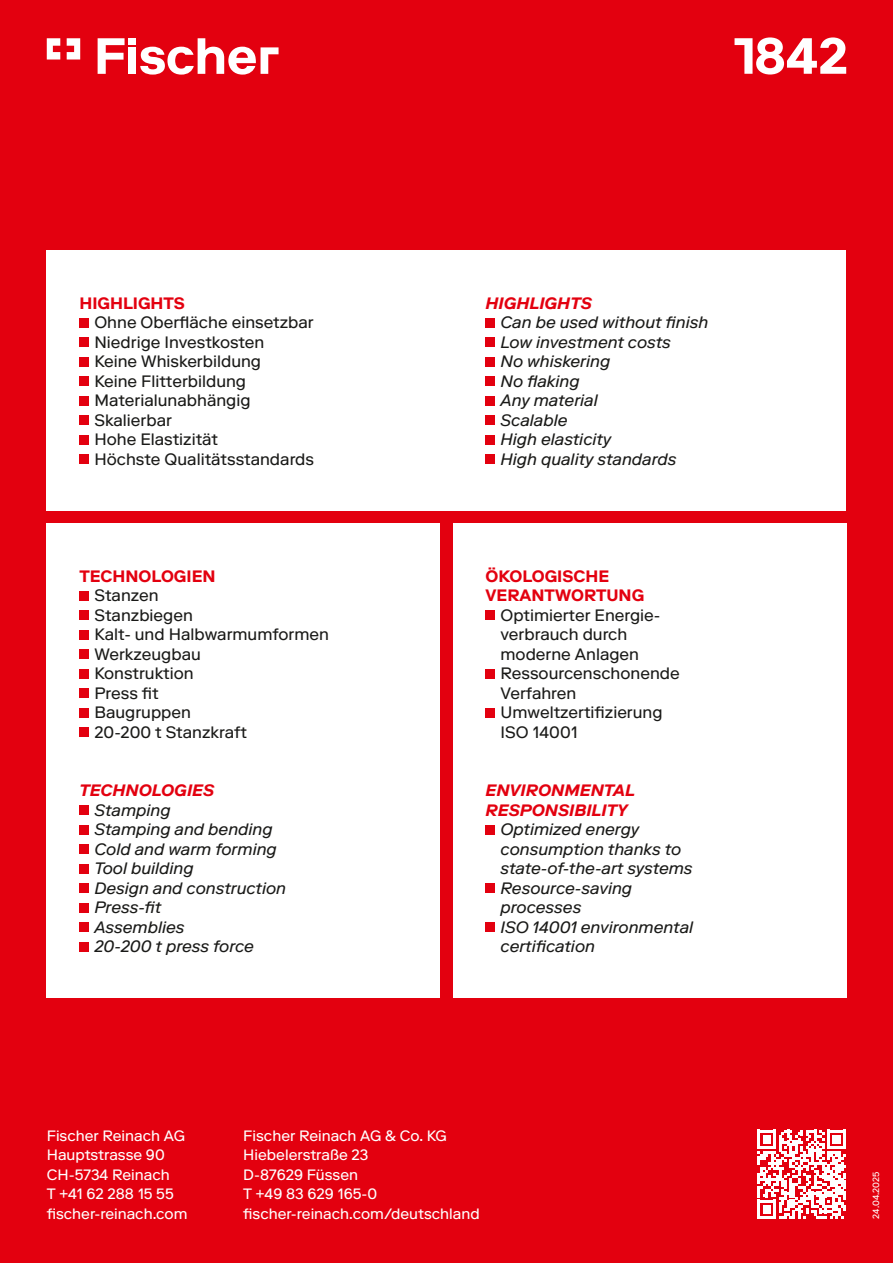
<style>
.page{position:relative;width:893px;height:1263px;background:#e3000f}
.page>*{position:absolute;margin:0;border:0;box-sizing:border-box;transform-origin:0 0}
.t1{font:16.5px/19.5px "Riforma LL";color:#1a1a18}
.t2{font:italic 16.5px/19.5px "Riforma LL";color:#1a1a18}
.t3{font:italic 700 16.5px/19.5px "Riforma LL";color:#e3000f}
.t4{font:700 16.5px/19.5px "Riforma LL";color:#e3000f}
.t5{font:15px/19.5px "Riforma LL";color:#fff}
.t6{font:9px "Riforma LL";color:#fff}
</style>
<div class="page">
<div style="left:47px;top:250px;width:799px;height:261px;background:#fff"></div>
<div style="left:79px;top:318px;width:9px;height:9px;background:#e3000f"></div>
<div style="left:79px;top:338px;width:9px;height:9px;background:#e3000f"></div>
<div style="left:79px;top:357px;width:9px;height:9px;background:#e3000f"></div>
<div style="left:79px;top:377px;width:9px;height:9px;background:#e3000f"></div>
<div style="left:79px;top:396px;width:9px;height:9px;background:#e3000f"></div>
<div style="left:79px;top:416px;width:9px;height:9px;background:#e3000f"></div>
<div style="left:79px;top:435px;width:9px;height:9px;background:#e3000f"></div>
<div style="left:79px;top:455px;width:9px;height:9px;background:#e3000f"></div>
<div style="left:485px;top:318px;width:10px;height:9px;background:#e3000f"></div>
<div style="left:485px;top:338px;width:10px;height:9px;background:#e3000f"></div>
<div style="left:485px;top:357px;width:10px;height:9px;background:#e3000f"></div>
<div style="left:485px;top:377px;width:10px;height:9px;background:#e3000f"></div>
<div style="left:485px;top:396px;width:10px;height:9px;background:#e3000f"></div>
<div style="left:485px;top:416px;width:10px;height:9px;background:#e3000f"></div>
<div style="left:485px;top:435px;width:10px;height:9px;background:#e3000f"></div>
<div style="left:485px;top:455px;width:10px;height:9px;background:#e3000f"></div>
<div style="left:453px;top:523px;width:393px;height:475px;background:#fff"></div>
<div style="left:47px;top:523px;width:393px;height:475px;background:#fff"></div>
<div style="left:485px;top:611px;width:10px;height:9px;background:#e3000f"></div>
<div style="left:485px;top:669px;width:10px;height:9px;background:#e3000f"></div>
<div style="left:485px;top:708px;width:10px;height:9px;background:#e3000f"></div>
<div style="left:485px;top:825px;width:10px;height:9px;background:#e3000f"></div>
<div style="left:485px;top:884px;width:10px;height:9px;background:#e3000f"></div>
<div style="left:485px;top:923px;width:10px;height:9px;background:#e3000f"></div>
<div style="left:79px;top:591px;width:9px;height:9px;background:#e3000f"></div>
<div style="left:79px;top:611px;width:9px;height:9px;background:#e3000f"></div>
<div style="left:79px;top:630px;width:9px;height:9px;background:#e3000f"></div>
<div style="left:79px;top:650px;width:9px;height:9px;background:#e3000f"></div>
<div style="left:79px;top:669px;width:9px;height:9px;background:#e3000f"></div>
<div style="left:79px;top:689px;width:9px;height:9px;background:#e3000f"></div>
<div style="left:79px;top:708px;width:9px;height:9px;background:#e3000f"></div>
<div style="left:79px;top:728px;width:9px;height:9px;background:#e3000f"></div>
<div style="left:79px;top:806px;width:9px;height:9px;background:#e3000f"></div>
<div style="left:79px;top:825px;width:9px;height:9px;background:#e3000f"></div>
<div style="left:79px;top:845px;width:9px;height:9px;background:#e3000f"></div>
<div style="left:79px;top:864px;width:9px;height:9px;background:#e3000f"></div>
<div style="left:79px;top:884px;width:9px;height:9px;background:#e3000f"></div>
<div style="left:79px;top:903px;width:9px;height:9px;background:#e3000f"></div>
<div style="left:79px;top:923px;width:9px;height:9px;background:#e3000f"></div>
<div style="left:79px;top:942px;width:9px;height:9px;background:#e3000f"></div>
<svg style="left:47px;top:38px;width:13px;height:22px"></svg>
<svg style="left:67px;top:38px;width:13px;height:22px"></svg>
<svg style="left:98px;top:38px;width:27px;height:36px"></svg>
<div style="left:128px;top:38px;width:8px;height:6px;background:#fff"></div>
<div style="left:128px;top:47px;width:8px;height:27px;background:#fff"></div>
<svg style="left:140px;top:38px;width:139px;height:37px"></svg>
<svg style="left:734px;top:37px;width:112px;height:38px"></svg>
<svg style="left:757px;top:1130px;width:89px;height:88px"></svg>
<p class="t4" style="left:79px;top:293px;width:107px">HIGHLIGHTS</p>
<p class="t1" style="left:94px;top:313px;width:221px">Ohne Oberfläche einsetzbar<br>Niedrige Investkosten<br>Keine Whiskerbildung<br>Keine Flitterbildung<br>Materialunabhängig<br>Skalierbar<br>Hohe Elastizität<br>Höchste Qualitätsstandards</p>
<p class="t4" style="left:79px;top:566px;width:138px">TECHNOLOGIEN</p>
<p class="t1" style="left:94px;top:586px;width:236px">Stanzen<br>Stanzbiegen<br>Kalt- und Halbwarmumformen<br>Werkzeugbau<br>Konstruktion<br>Press fit<br>Baugruppen<br>20-200 t Stanzkraft</p>
<p class="t3" style="left:79px;top:781px;width:136px">TECHNOLOGIES</p>
<p class="t2" style="left:94px;top:800px;width:193px">Stamping<br>Stamping and bending<br>Cold and warm forming<br>Tool building<br>Design and construction<br>Press-fit<br>Assemblies<br>20-200 t press force</p>
<p class="t3" style="left:485px;top:293px;width:108px">HIGHLIGHTS</p>
<p class="t2" style="left:500px;top:313px;width:209px">Can be used without finish<br>Low investment costs<br>No whiskering<br>No flaking<br>Any material<br>Scalable<br>High elasticity<br>High quality standards</p>
<p class="t4" style="left:485px;top:566px;width:160px">ÖKOLOGISCHE<br>VERANTWORTUNG</p>
<p class="t1" style="left:500px;top:605px;width:181px">Optimierter Energie&shy;verbrauch durch moderne Anlagen<br>Ressourcenschonende<br>Verfahren<br>Umweltzertifizierung<br>ISO 14001</p>
<p class="t3" style="left:485px;top:781px;width:151px">ENVIRONMENTAL<br>RESPONSIBILITY</p>
<p class="t2" style="left:500px;top:820px;width:194px">Optimized energy consumption thanks to state-of-the-art systems<br>Resource-saving processes<br>ISO 14001 environmental certification</p>
<p class="t5" style="left:47px;top:1125px;width:142px">Fischer Reinach AG<br>Hauptstrasse 90<br>CH-5734 Reinach<br>T +41 62 288 15 55 fischer-reinach.com</p>
<p class="t5" style="left:243px;top:1125px;width:238px">Fischer Reinach AG &amp; Co. KG<br>Hiebelerstraße 23<br>D-87629 Füssen<br>T +49 83 629 165-0 fischer-reinach.com/deutschland</p>
<p class="t6" style="left:870px;top:1218px;width:48px;rotate:-90deg">24.04.2025</p>
</div>
